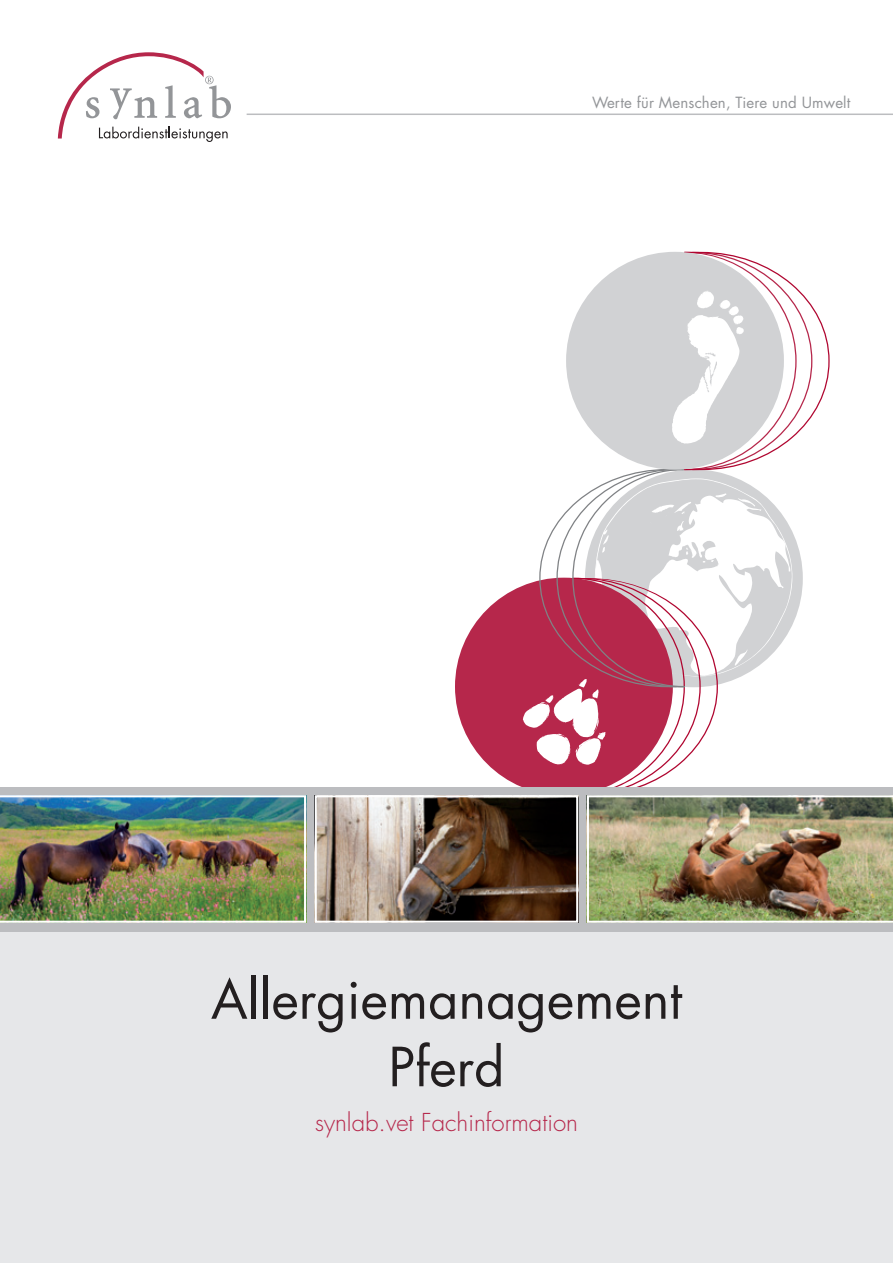
<style>
.page{position:relative;width:893px;height:1263px;background:#fff}
.page>*{position:absolute;margin:0;border:0;box-sizing:border-box;transform-origin:0 0}
.t1{font:52.5px/67.5px "Futura";color:#231f20;text-align:center}
.t2{font:300 24px "Futura";color:#b6274b}
.t3{font:15px "Futura";letter-spacing:.01em;color:#939598}
</style>
<div class="page">
<div style="left:455px;top:578px;width:218px;height:217px;background:#b6274b;border-radius:50%"></div>
<hr style="left:247px;top:114px;width:646px;height:1px;background:#bcbdc0">
<svg style="left:58px;top:52px;width:173px;height:90px"></svg>
<div style="left:0;top:931px;width:893px;height:332px;background:#e6e7e9"></div>
<div style="left:0;top:787px;width:893px;height:144px;background:#bcbdc0"></div>
<img style="left:0;top:795px;width:306px;height:128px">
<img style="left:318px;top:798px;width:204px;height:122px">
<div style="left:315px;top:795px;width:263px;height:128px;border:2px solid #fff"></div>
<svg style="left:522px;top:252px;width:371px;height:671px"></svg>
<p class="t3" style="left:592px;top:93px;width:260px">Werte für Menschen, Tiere und Umwelt</p>
<h1 class="t1" style="left:211px;top:966px;width:473px">Allergiemanagement<br>Pferd</h1>
<h2 class="t2" style="left:315px;top:1108px;width:264px">synlab.vet Fachinformation</h2>
</div>
